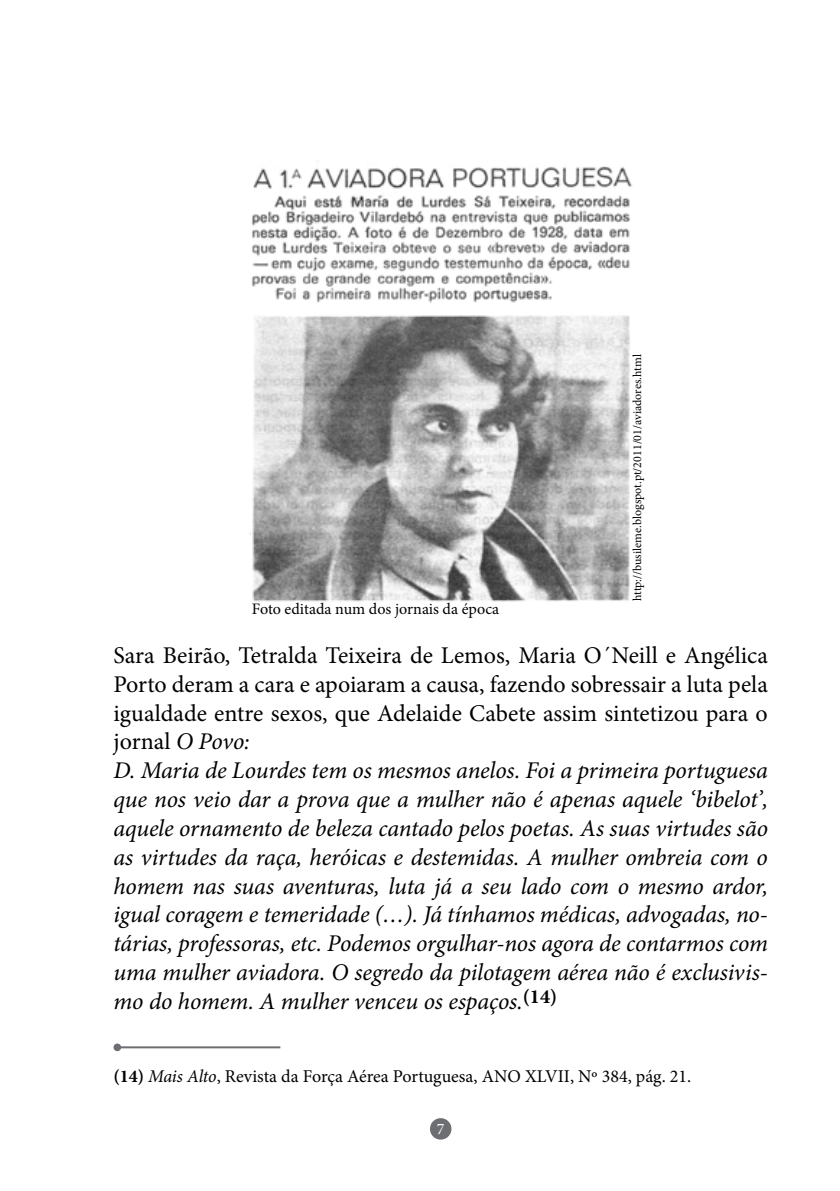
<style>
.page{position:relative;width:840px;height:1191px;background:#fff}
.page>*{position:absolute;margin:0;border:0;box-sizing:border-box;transform-origin:0 0}
.t1{font:italic 24px/28.8px "Minion Pro";letter-spacing:-.005em;color:#000}
.t2{font:18px "Minion Pro";color:#000}
.t3{font:16px "Minion Pro";color:#000}
.t4{font:16px "Minion Pro";color:#fff}
.t5{font:12px "Minion Pro";color:#000}
.s1{font-style:normal}
.s2{font-weight:700}
.s3{font-style:italic}
</style>
<div class="page">
<div style="left:429px;top:1118px;width:22px;height:21px;background:#6d6e71;border-radius:50%"></div>
<img style="left:249px;top:166px;width:383px;height:436px">
<hr style="left:115px;top:1046px;width:165px;height:2px;background:#6d6e71">
<div style="left:113px;top:1043px;width:8px;height:8px;background:#6d6e71;border-radius:50%"></div>
<p class="t3" style="left:252px;top:598px;width:249px">Foto editada num dos jornais da época</p>
<p class="t5" style="left:628px;top:601px;width:248px;rotate:-90deg">http://busileme.blogspot.pt/2011/01/aviadores.html</p>
<p class="t1" style="left:113px;top:641px;width:655px"><span class="s1">Sara Beirão, Tetralda Teixeira de Lemos, Maria O´Neill e Angélica Porto deram a cara e apoiaram a causa, fazendo sobressair a luta pela igualdade entre sexos, que Adelaide Cabete assim sintetizou para o jornal</span> O Povo:<br>D. Maria de Lourdes tem os mesmos anelos. Foi a primeira portuguesa que nos veio dar a prova que a mulher não é apenas aquele ‘bibelot’, aquele ornamento de beleza cantado pelos poetas. As suas virtudes são as virtudes da raça, heróicas e destemidas. A mulher ombreia com o homem nas suas aventuras, luta já a seu lado com o mesmo ardor, igual coragem e temeridade (…). Já tínhamos médicas, advogadas, no&shy;tárias, professoras, etc. Podemos orgulhar-nos agora de contarmos com uma mulher aviadora. O segredo da pilotagem aérea não é exclusivis&shy;mo do homem. A mulher venceu os espaços.<sup>(14)</sup></p>
<p class="t2" style="left:113px;top:1063px;width:579px"><span class="s2">(14)</span> <span class="s3">Mais Alto</span>, Revista da Força Aérea Portuguesa, ANO XLVII, Nº 384, pág. 21.</p>
<p class="t4" style="left:436px;top:1117px;width:9px">7</p>
</div>
